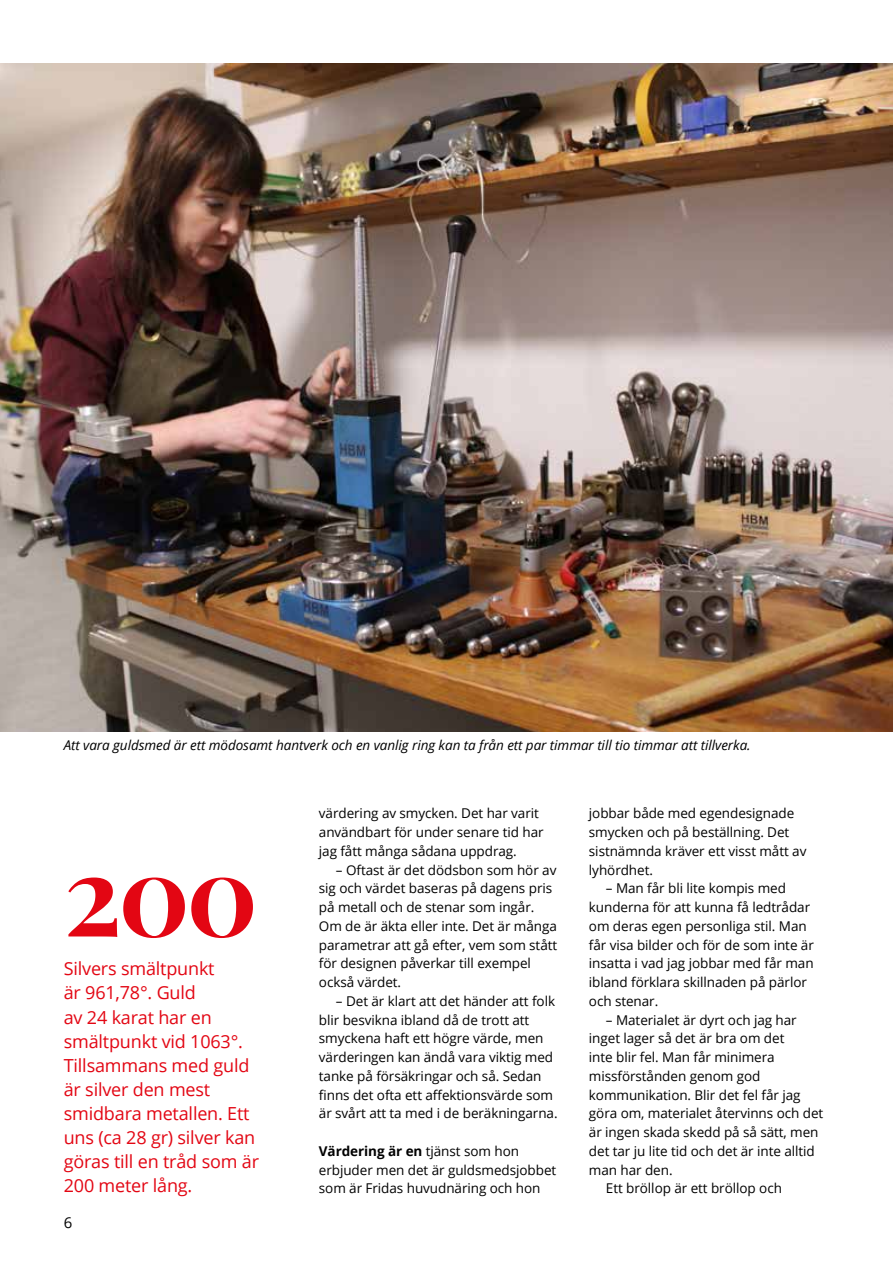
<style>
.page{position:relative;width:893px;height:1263px;background:#fff}
.page>*{position:absolute;margin:0;border:0;box-sizing:border-box;transform-origin:0 0}
.Rubrik_Playfair_36_p{font:111px "Playfair Display";color:#e30613}
.Spaltfakta{font:18px/24px "Open Sans";letter-spacing:-.01em;color:#e30613}
.Paginering_vänster{font:15px "Open Sans";color:#000}
.Brödtext_2{font:13.5px/18.8px "Open Sans";letter-spacing:-.005em;color:#000}
.Brödtext_1{font:13.5px/18.8px "Open Sans";letter-spacing:-.005em;color:#000}
.Bildtext{font:italic 13.5px "Open Sans";letter-spacing:-.005em;color:#000}
.s1{font-weight:700}
</style>
<div class="page">
<img style="left:0;top:64px;width:893px;height:667px">
<p class="Bildtext" style="left:64px;top:736px;width:688px">Att vara guldsmed är ett mödosamt hantverk och en vanlig ring kan ta från ett par timmar till tio timmar att tillverka.</p>
<p class="Rubrik_Playfair_36_p" style="left:64px;top:808px;width:196px">200</p>
<p class="Spaltfakta" style="left:64px;top:956px;width:197px">Silvers smältpunkt<br>är 961,78°. Guld<br>av 24 karat har en smältpunkt vid 1063°.<br>Tillsammans med guld är silver den mest smidbara metallen. Ett uns (ca 28 gr) silver kan göras till en tråd som är<br>200 meter lång.</p>
<p class="Paginering_vänster" style="left:64px;top:1212px;width:10px">6</p>
<p class="Brödtext_1" style="left:319px;top:804px;width:226px">värdering av smycken. Det har varit användbart för under senare tid har jag fått många sådana uppdrag.</p>
<p class="Brödtext_2" style="left:319px;top:860px;width:240px;text-indent:17px">– Oftast är det dödsbon som hör av sig och värdet baseras på dagens pris på metall och de stenar som ingår.<br>Om de är äkta eller inte. Det är många parametrar att gå efter, vem som stått för designen påverkar till exempel också värdet.</p>
<p class="Brödtext_2" style="left:319px;top:991px;width:240px;text-indent:17px">– Det är klart att det händer att folk blir besvikna ibland då de trott att smyckena haft ett högre värde, men värderingen kan ändå vara viktig med tanke på försäkringar och så. Sedan finns det ofta ett affektionsvärde som är svårt att ta med i de beräkningarna.</p>
<p class="Brödtext_1" style="left:319px;top:1141px;width:239px"><span class="s1">Värdering är en</span> tjänst som hon erbjuder men det är guldsmedsjobbet som är Fridas huvudnäring och hon</p>
<p class="Brödtext_1" style="left:589px;top:804px;width:219px">jobbar både med egendesignade smycken och på beställning. Det sistnämnda kräver ett visst mått av lyhördhet.</p>
<p class="Brödtext_2" style="left:589px;top:879px;width:226px;text-indent:17px">– Man får bli lite kompis med kunderna för att kunna få ledtrådar om deras egen personliga stil. Man får visa bilder och för de som inte är insatta i vad jag jobbar med får man ibland förklara skillnaden på pärlor och stenar.</p>
<p class="Brödtext_2" style="left:589px;top:1010px;width:236px;text-indent:17px">– Materialet är dyrt och jag har inget lager så det är bra om det<br>inte blir fel. Man får minimera missförstånden genom god kommunikation. Blir det fel får jag göra om, materialet återvinns och det är ingen skada skedd på så sätt, men det tar ju lite tid och det är inte alltid man har den.</p>
<p class="Brödtext_2" style="left:606px;top:1179px;width:178px">Ett bröllop är ett bröllop och</p>
</div>
